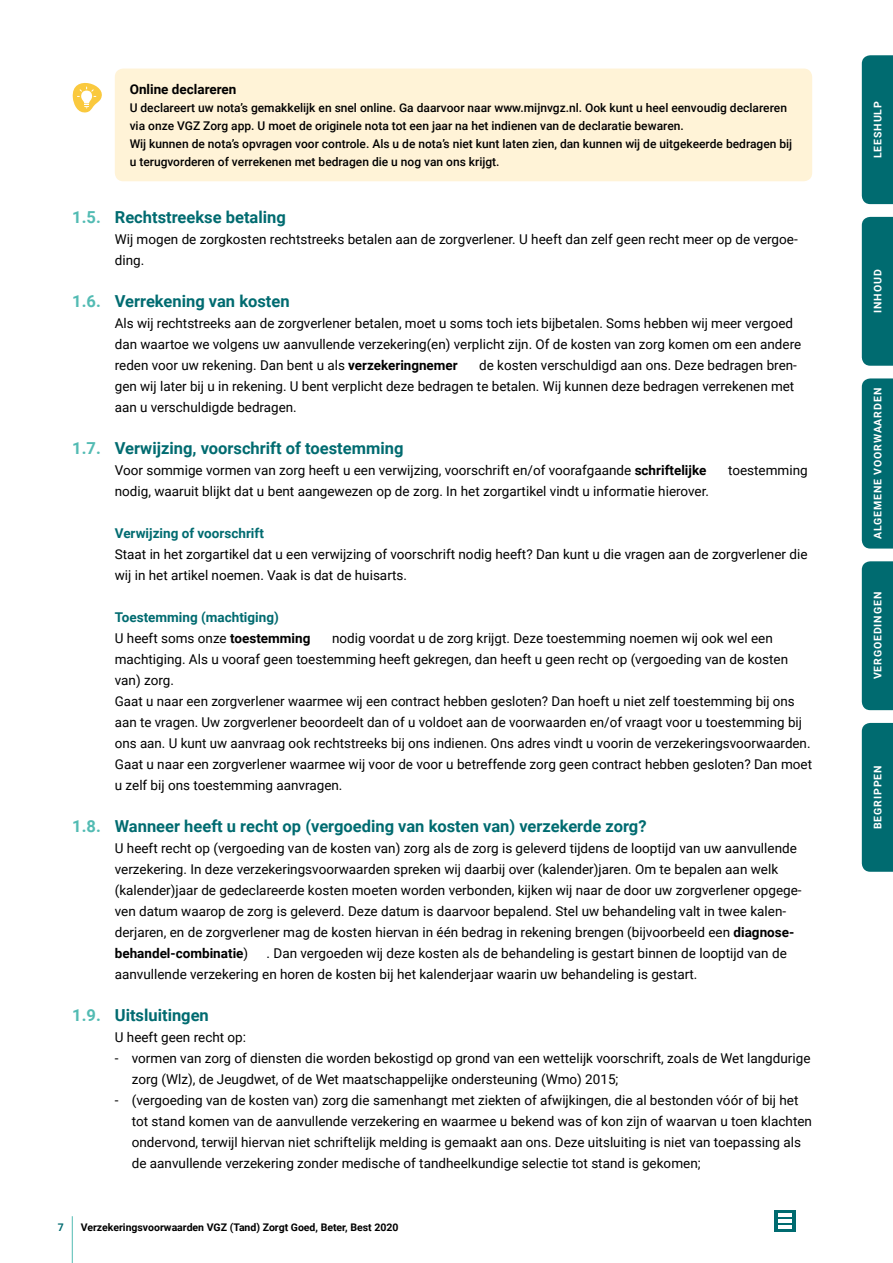
<style>
.page{position:relative;width:893px;height:1263px;background:#fff}
.page>*{position:absolute;margin:0;border:0;box-sizing:border-box;transform-origin:0 0}
.t1{font:700 16.5px "Roboto";color:#006b70}
.t2{font:13.5px/21px "Roboto";color:#000}
.t3{font:700 13.5px/21px "Roboto";color:#006b70}
.t4{font:700 13.5px "Roboto";color:#000}
.t5{font:500 12px/18px "Roboto";color:#000}
.t6{font:700 10.5px "Roboto";color:#000}
.t7{font:700 10.5px "Roboto";letter-spacing:.085em;color:#fff}
.t8{font:700 10.5px "Roboto";color:#006b70}
.s1{color:#52bbb3}
.s2{font-weight:700}
.s3{font-weight:400;color:#000}
.s4{color:#000}
</style>
<div class="page">
<hr style="left:812px;top:1216px;width:1px;height:47px;background:#52bbb3">
<hr style="left:72px;top:1216px;width:1px;height:47px;background:#52bbb3">
<svg style="left:774px;top:1210px;width:21px;height:22px"></svg>
<svg style="left:778px;top:1214px;width:13px;height:14px"></svg>
<div style="left:115px;top:69px;width:697px;height:112px;background:#fff3d7;border-radius:9px"></div>
<svg style="left:72px;top:83px;width:30px;height:30px"></svg>
<div style="left:862px;top:723px;width:31px;height:149px;background:#006b70"></div>
<div style="left:862px;top:378px;width:31px;height:171px;background:#006b70"></div>
<div style="left:862px;top:561px;width:31px;height:149px;background:#006b70"></div>
<div style="left:862px;top:217px;width:31px;height:149px;background:#006b70"></div>
<div style="left:862px;top:55px;width:31px;height:149px;background:#006b70"></div>
<p class="t4" style="left:130px;top:80px;width:108px">Online declareren</p>
<p class="t5" style="left:130px;top:99px;width:664px">U declareert uw nota’s gemakkelijk en snel online. Ga daarvoor naar www.mijnvgz.nl. Ook kunt u heel eenvoudig declareren via onze VGZ Zorg app. U moet de originele nota tot een jaar na het indienen van de declaratie bewaren.<br>Wij kunnen de nota’s opvragen voor controle. Als u de nota’s niet kunt laten zien, dan kunnen wij de uitgekeerde bedragen bij u terugvorderen of verrekenen met bedragen die u nog van ons krijgt.</p>
<p class="t1" style="left:72px;top:206px;width:215px"><span class="s1">1.5.</span> Rechtstreekse betaling</p>
<p class="t2" style="left:115px;top:228px;width:684px">Wij mogen de zorgkosten rechtstreeks betalen aan de zorgverlener. U heeft dan zelf geen recht meer op de vergoe&shy;ding.</p>
<p class="t1" style="left:72px;top:290px;width:219px"><span class="s1">1.6.</span> Verrekening van kosten</p>
<p class="t2" style="left:115px;top:312px;width:688px">Als wij rechtstreeks aan de zorgverlener betalen, moet u soms toch iets bijbetalen. Soms hebben wij meer vergoed dan waartoe we volgens uw aanvullende verzekering(en) verplicht zijn. Of de kosten van zorg komen om een andere reden voor uw rekening. Dan bent u als <span class="s2">verzekeringnemer</span></p>
<p class="t2" style="left:115px;top:354px;width:683px;text-indent:364px">de kosten verschuldigd aan ons. Deze bedragen bren&shy;gen wij later bij u in rekening. U bent verplicht deze bedragen te betalen. Wij kunnen deze bedragen verrekenen met aan u verschuldigde bedragen.</p>
<p class="t1" style="left:72px;top:437px;width:333px"><span class="s1">1.7.</span> Verwijzing, voorschrift of toestemming</p>
<p class="t2" style="left:115px;top:459px;width:593px">Voor sommige vormen van zorg heeft u een verwijzing, voorschrift en/of voorafgaande <span class="s2">schriftelijke</span></p>
<p class="t2" style="left:728px;top:459px;width:81px">toestemming</p>
<p class="t2" style="left:115px;top:480px;width:596px">nodig, waaruit blijkt dat u bent aangewezen op de zorg. In het zorgartikel vindt u informatie hierover.</p>
<p class="t3" style="left:115px;top:522px;width:151px">Verwijzing of voorschrift</p>
<p class="t2" style="left:115px;top:543px;width:694px">Staat in het zorgartikel dat u een verwijzing of voorschrift nodig heeft? Dan kunt u die vragen aan de zorgverlener die wij in het artikel noemen. Vaak is dat de huisarts.</p>
<p class="t3" style="left:115px;top:606px;width:197px">Toestemming (machtiging)<br><span class="s3">U heeft soms onze</span> <span class="s4">toestemming</span></p>
<p class="t2" style="left:115px;top:627px;width:699px;text-indent:217px">nodig voordat u de zorg krijgt. Deze toestemming noemen wij ook wel een machtiging. Als u vooraf geen toestemming heeft gekregen, dan heeft u geen recht op (vergoeding van de kosten van) zorg.<br>Gaat u naar een zorgverlener waarmee wij een contract hebben gesloten? Dan hoeft u niet zelf toestemming bij ons aan te vragen. Uw zorgverlener beoordeelt dan of u voldoet aan de voorwaarden en/of vraagt voor u toestemming bij ons aan. U kunt uw aanvraag ook rechtstreeks bij ons indienen. Ons adres vindt u voorin de verzekeringsvoorwaarden.<br>Gaat u naar een zorgverlener waarmee wij voor de voor u betreffende zorg geen contract hebben gesloten? Dan moet u zelf bij ons toestemming aanvragen.</p>
<p class="t1" style="left:72px;top:815px;width:576px"><span class="s1">1.8.</span> Wanneer heeft u recht op (vergoeding van kosten van) verzekerde zorg?</p>
<p class="t2" style="left:115px;top:837px;width:688px">U heeft recht op (vergoeding van de kosten van) zorg als de zorg is geleverd tijdens de looptijd van uw aanvullende verzekering. In deze verzekeringsvoorwaarden spreken wij daarbij over (kalender)jaren. Om te bepalen aan welk (kalender)jaar de gedeclareerde kosten moeten worden verbonden, kijken wij naar de door uw zorgverlener opgege&shy;ven datum waarop de zorg is geleverd. Deze datum is daarvoor bepalend. Stel uw behandeling valt in twee kalen&shy;derjaren, en de zorgverlener mag de kosten hiervan in één bedrag in rekening brengen (bijvoorbeeld een <span class="s2">diagnose&shy;behandel-combinatie</span>)</p>
<p class="t2" style="left:115px;top:943px;width:673px;text-indent:152px">. Dan vergoeden wij deze kosten als de behandeling is gestart binnen de looptijd van de aanvullende verzekering en horen de kosten bij het kalenderjaar waarin uw behandeling is gestart.</p>
<p class="t1" style="left:72px;top:1004px;width:138px"><span class="s1">1.9.</span> Uitsluitingen</p>
<p class="t2" style="left:115px;top:1026px;width:133px">U heeft geen recht op:</p>
<p class="t2" style="left:132px;top:1047px;width:680px;text-indent:-17px">- vormen van zorg of diensten die worden bekostigd op grond van een wettelijk voorschrift, zoals de Wet langdurige zorg (Wlz), de Jeugdwet, of de Wet maatschappelijke ondersteuning (Wmo) 2015;</p>
<p class="t2" style="left:132px;top:1089px;width:682px;text-indent:-17px">- (vergoeding van de kosten van) zorg die samenhangt met ziekten of afwijkingen, die al bestonden vóór of bij het tot stand komen van de aanvullende verzekering en waarmee u bekend was of kon zijn of waarvan u toen klachten ondervond, terwijl hiervan niet schriftelijk melding is gemaakt aan ons. Deze uitsluiting is niet van toepassing als de aanvullende verzekering zonder medische of tandheelkundige selectie tot stand is gekomen;</p>
<p class="t8" style="left:58px;top:1220px;width:8px">7</p>
<p class="t6" style="left:81px;top:1220px;width:319px">Verzekeringsvoorwaarden VGZ (Tand) Zorgt Goed, Beter, Best 2020</p>
<p class="t7" style="left:870px;top:158px;width:59px;rotate:-90deg">LEESHULP</p>
<p class="t7" style="left:870px;top:313px;width:45px;rotate:-90deg">INHOUD</p>
<p class="t7" style="left:870px;top:539px;width:153px;rotate:-90deg">ALGEMENE VOORWAARDEN</p>
<p class="t7" style="left:870px;top:679px;width:89px;rotate:-90deg">VERGOEDINGEN</p>
<p class="t7" style="left:870px;top:829px;width:65px;rotate:-90deg">BEGRIPPEN</p>
</div>
